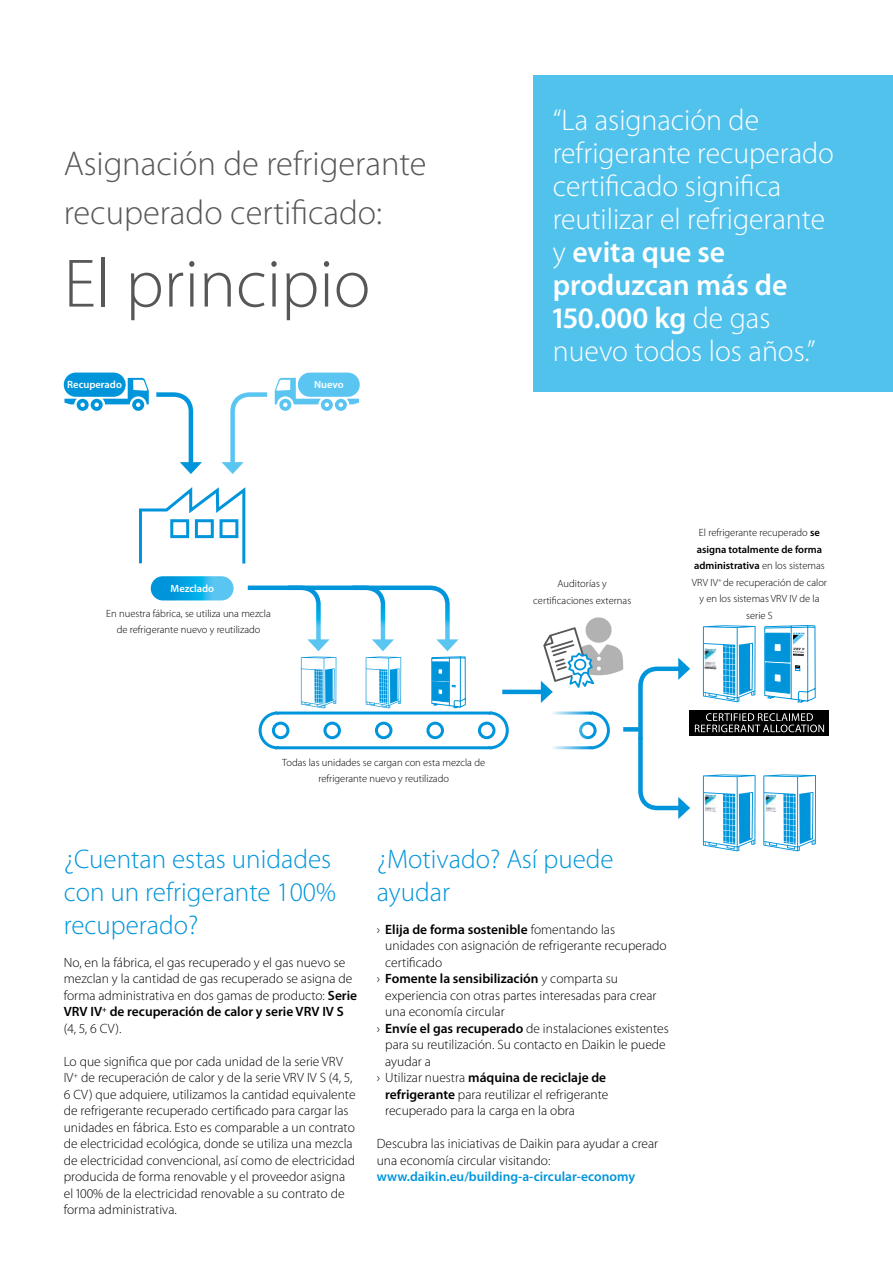
<style>
.page{position:relative;width:893px;height:1263px;background:#fff}
.page>*{position:absolute;margin:0;border:0;box-sizing:border-box;transform-origin:0 0}
.t1{font:300 69px "Myriad Pro";color:#575756}
.t2{font:300 34.5px/49.5px "Myriad Pro";color:#575756}
.t3{font:300 30px/33px "Myriad Pro";color:#fff}
.t4{font:300 27px/33px "Myriad Pro";color:#0095db}
.t5{font:300 13.5px/16.5px "Myriad Pro";color:#000}
.t6{font:600 13.5px "Myriad Pro";color:#000}
.t7{font:600 13.5px "Myriad Pro";color:#0095db}
.t8{font:300 10.5px/16.5px "Myriad Pro";color:#000;text-align:center}
.t9{font:600 10.5px "Myriad Pro";color:#fff}
.s1{font-weight:600}
.s2{font-weight:300}
</style>
<div class="page">
<div style="left:534px;top:76px;width:359px;height:316px;background:#51c2ec"></div>
<div style="left:360px;top:711px;width:250px;height:38px;border:3px solid #0095db;border-radius:17px"></div>
<div style="left:528px;top:722px;width:17px;height:17px;border:3px solid #0095db;border-radius:50%"></div>
<div style="left:579px;top:722px;width:18px;height:17px;border:3px solid #0095db;border-radius:50%"></div>
<div style="left:298px;top:373px;width:62px;height:24px;background:#5bc5f2;border-radius:12px"></div>
<div style="left:64px;top:373px;width:62px;height:24px;background:#0095db;border-radius:12px"></div>
<svg style="left:151px;top:576px;width:83px;height:24px;background:#20ade6"></svg>
<svg style="left:64px;top:378px;width:138px;height:96px"></svg>
<hr style="left:502px;top:690px;width:43px;height:4px;background:#0095db">
<svg style="left:222px;top:378px;width:137px;height:96px"></svg>
<svg style="left:139px;top:487px;width:107px;height:77px"></svg>
<div style="left:170px;top:519px;width:19px;height:19px;background:#fff;border:3px solid #0095db"></div>
<div style="left:195px;top:519px;width:19px;height:19px;background:#fff;border:3px solid #0095db"></div>
<div style="left:220px;top:519px;width:18px;height:19px;background:#fff;border:3px solid #0095db"></div>
<div style="left:260px;top:713px;width:247px;height:35px;background:#fff;border-radius:17px"></div>
<div style="left:259px;top:711px;width:250px;height:38px;border:3px solid #0095db;border-radius:17px"></div>
<div style="left:272px;top:722px;width:17px;height:17px;border:3px solid #0095db;border-radius:50%"></div>
<div style="left:323px;top:722px;width:18px;height:17px;border:3px solid #0095db;border-radius:50%"></div>
<div style="left:375px;top:722px;width:17px;height:17px;border:3px solid #0095db;border-radius:50%"></div>
<div style="left:426px;top:722px;width:18px;height:17px;border:3px solid #0095db;border-radius:50%"></div>
<div style="left:478px;top:722px;width:17px;height:17px;border:3px solid #0095db;border-radius:50%"></div>
<div style="left:623px;top:727px;width:16px;height:5px;background:#0095db"></div>
<div style="left:690px;top:710px;width:139px;height:26px;background:#000"></div>
<svg style="left:541px;top:617px;width:82px;height:86px"></svg>
<svg style="left:247px;top:585px;width:219px;height:123px"></svg>
<svg style="left:636px;top:625px;width:188px;height:226px"></svg>
<h2 class="t2" style="left:64px;top:139px;width:364px">Asignación de refrigerante recuperado certificado:</h2>
<h1 class="t1" style="left:64px;top:246px;width:308px">El principio</h1>
<p class="t9" style="left:67px;top:378px;width:56px">Recuperado</p>
<p class="t9" style="left:314px;top:378px;width:31px">Nuevo</p>
<h3 class="t3" style="left:553px;top:104px;width:283px">“La asignación de refrigerante recuperado certificado significa reutilizar el refrigerante y <span class="s1">evita que se produzcan más de<br>150.000 kg</span> de gas nuevo todos los años.”</h3>
<p class="t9" style="left:171px;top:582px;width:45px">Mezclado</p>
<p class="t8" style="left:106px;top:605px;width:166px">En nuestra fábrica, se utiliza una mezcla de refrigerante nuevo y reutilizado</p>
<p class="t8" style="left:533px;top:575px;width:100px">Auditorías y certificaciones externas</p>
<p class="t8" style="left:282px;top:754px;width:204px">Todas las unidades se cargan con esta mezcla de refrigerante nuevo y reutilizado</p>
<p class="t8" style="left:692px;top:525px;width:137px">El refrigerante recuperado <span class="s1">se asigna totalmente de forma administrativa</span> en los sistemas<br>VRV IV<sup>+</sup> de recuperación de calor y en los sistemas VRV IV de la serie S</p>
<h3 class="t4" style="left:64px;top:842px;width:274px">¿Cuentan estas unidades con un refrigerante 100% recuperado?</h3>
<p class="t5" style="left:64px;top:954px;width:295px">No, en la fábrica, el gas recuperado y el gas nuevo se mezclan y la cantidad de gas recuperado se asigna de forma administrativa en dos gamas de producto: <span class="s1">Serie VRV IV</span><sup>+</sup> <span class="s1">de recuperación de calor y serie VRV IV S </span>(4, 5, 6 CV).</p>
<p class="t5" style="left:64px;top:1053px;width:293px">Lo que significa que por cada unidad de la serie VRV IV<sup>+</sup> de recuperación de calor y de la serie VRV IV S (4, 5, 6 CV) que adquiere, utilizamos la cantidad equivalente de refrigerante recuperado certificado para cargar las unidades en fábrica. Esto es comparable a un contrato de electricidad ecológica, donde se utiliza una mezcla de electricidad convencional, así como de electricidad producida de forma renovable y el proveedor asigna el 100% de la electricidad renovable a su contrato de forma administrativa.</p>
<h3 class="t4" style="left:377px;top:842px;width:238px">¿Motivado? Así puede ayudar</h3>
<p class="t6" style="left:377px;top:920px;width:240px"><span class="s2">›</span> Elija de forma sostenible <span class="s2">fomentando las</span></p>
<p class="t5" style="left:385px;top:937px;width:283px">unidades con asignación de refrigerante recuperado</p>
<p class="t5" style="left:385px;top:954px;width:59px">certificado</p>
<p class="t6" style="left:377px;top:970px;width:243px"><span class="s2">›</span> Fomente la sensibilización <span class="s2">y comparta su</span></p>
<p class="t5" style="left:385px;top:987px;width:273px">experiencia con otras partes interesadas para crear</p>
<p class="t5" style="left:385px;top:1003px;width:121px">una economía circular</p>
<p class="t5" style="left:377px;top:1020px;width:294px">› <span class="s1">Envíe el gas recuperado</span> de instalaciones existentes</p>
<p class="t5" style="left:385px;top:1036px;width:282px">para su reutilización. Su contacto en Daikin le puede</p>
<p class="t5" style="left:385px;top:1053px;width:47px">ayudar a</p>
<p class="t6" style="left:377px;top:1069px;width:231px"><span class="s2">› Utilizar nuestra</span> máquina de reciclaje de</p>
<p class="t5" style="left:385px;top:1086px;width:225px"><span class="s1">refrigerante</span> para reutilizar el refrigerante</p>
<p class="t5" style="left:385px;top:1102px;width:191px">recuperado para la carga en la obra</p>
<p class="t5" style="left:377px;top:1135px;width:283px">Descubra las iniciativas de Daikin para ayudar a crear una economía circular visitando:</p>
<p class="t7" style="left:377px;top:1168px;width:260px">www.daikin.eu/building-a-circular-economy</p>
</div>
